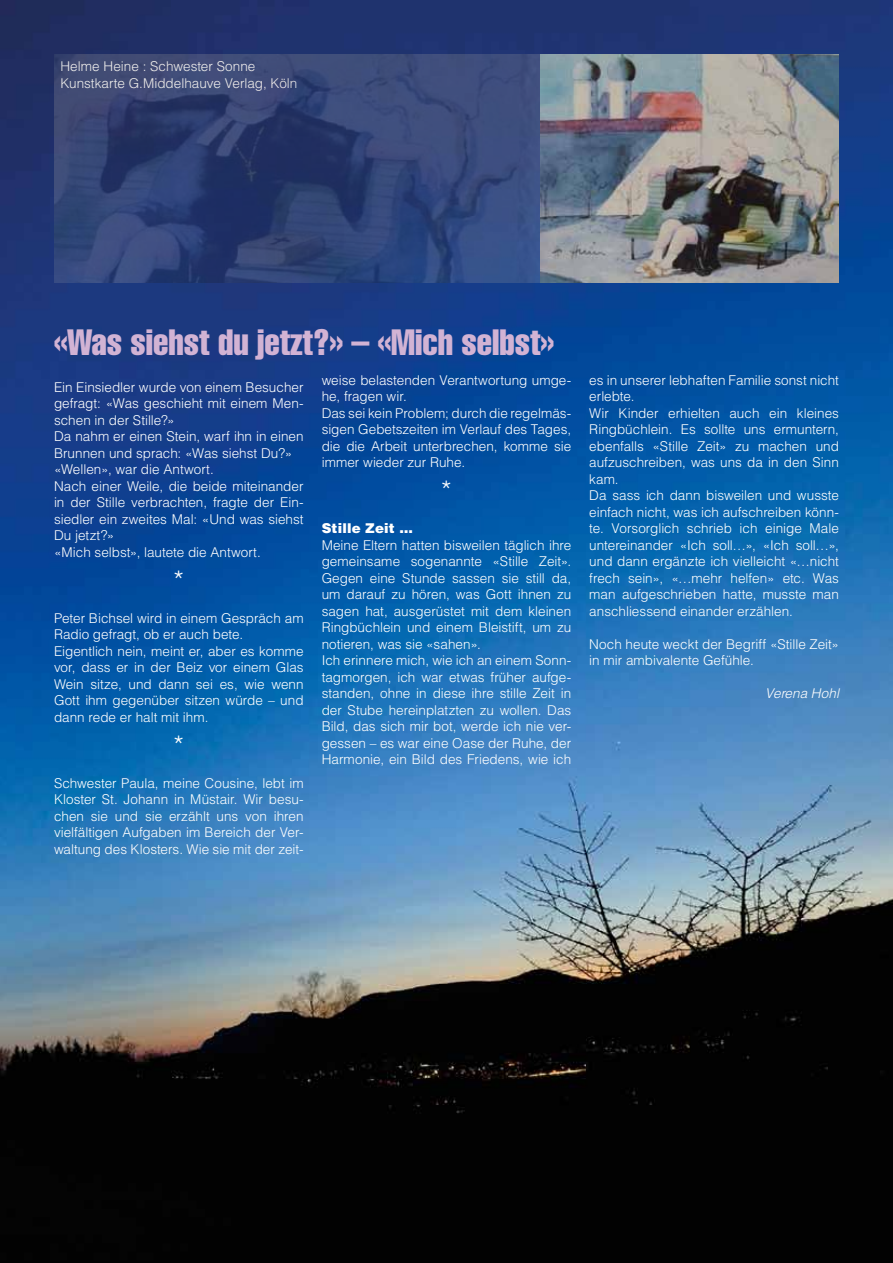
<style>
.page{position:relative;width:893px;height:1263px;background:#fff}
.page>*{position:absolute;margin:0;border:0;box-sizing:border-box;transform-origin:0 0}
.t1{font:extra-condensed 36px "Helvetica";color:#d2b3d4}
.t2{font:300 27px "Helvetica";color:#fff}
.t3{font:300 13.5px/16.5px "Helvetica";color:#fff}
.t4{font:italic 300 13.5px "Helvetica";color:#fff}
.s1{font-weight:900}
</style>
<div class="page">
<img style="left:0;top:0;width:893px;height:1263px">
<img style="left:54px;top:54px;width:487px;height:228px">
<img style="left:541px;top:54px;width:298px;height:228px">
<p class="t3" style="left:60px;top:58px;width:238px">Helme Heine : Schwester Sonne<br>Kunstkarte G.Middelhauve Verlag, Köln</p>
<p class="t1" style="left:54px;top:319px;width:502px">«Was siehst du jetzt?» – «Mich selbst»</p>
<p class="t3" style="left:322px;top:371px;width:251px">weise belastenden Verantwortung umge&shy;he, fragen wir.<br>Das sei kein Problem; durch die regelmäs&shy;sigen Gebetszeiten im Verlauf des Tages, die die Arbeit unterbrechen, komme sie immer wieder zur Ruhe.</p>
<p class="t2" style="left:441px;top:474px;width:12px">*</p>
<p class="t3" style="left:322px;top:520px;width:251px"><span class="s1">Stille Zeit …<br></span>Meine Eltern hatten bisweilen täglich ihre gemeinsame sogenannte «Stille Zeit».<br>Gegen eine Stunde sassen sie still da, um darauf zu hören, was Gott ihnen zu sagen hat, ausgerüstet mit dem kleinen Ringbüchlein und einem Bleistift, um zu notieren, was sie «sahen».<br>Ich erinnere mich, wie ich an einem Sonn&shy;tagmorgen, ich war etwas früher aufge&shy;standen, ohne in diese ihre stille Zeit in der Stube hereinplatzten zu wollen. Das Bild, das sich mir bot, werde ich nie ver&shy;gessen – es war eine Oase der Ruhe, der Harmonie, ein Bild des Friedens, wie ich</p>
<p class="t3" style="left:54px;top:378px;width:251px">Ein Einsiedler wurde von einem Besucher gefragt: «Was geschieht mit einem Men&shy;schen in der Stille?»<br>Da nahm er einen Stein, warf ihn in einen Brunnen und sprach: «Was siehst Du?» «Wellen», war die Antwort.<br>Nach einer Weile, die beide miteinander in der Stille verbrachten, fragte der Ein&shy;siedler ein zweites Mal: «Und was siehst Du jetzt?»<br>«Mich selbst», lautete die Antwort.</p>
<p class="t2" style="left:174px;top:563px;width:12px">*</p>
<p class="t3" style="left:54px;top:609px;width:251px">Peter Bichsel wird in einem Gespräch am Radio gefragt, ob er auch bete.<br>Eigentlich nein, meint er, aber es komme vor, dass er in der Beiz vor einem Glas Wein sitze, und dann sei es, wie wenn Gott ihm gegenüber sitzen würde – und dann rede er halt mit ihm.</p>
<p class="t2" style="left:174px;top:728px;width:12px">*</p>
<p class="t3" style="left:54px;top:774px;width:251px;text-align:justify">Schwester Paula, meine Cousine, lebt im Kloster St. Johann in Müstair. Wir besu&shy;chen sie und sie erzählt uns von ihren vielfältigen Aufgaben im Bereich der Ver&shy;waltung des Klosters. Wie sie mit der zeit-</p>
<p class="t3" style="left:589px;top:371px;width:251px">es in unserer lebhaften Familie sonst nicht erlebte.<br>Wir Kinder erhielten auch ein kleines Ringbüchlein. Es sollte uns ermuntern, ebenfalls «Stille Zeit» zu machen und aufzuschreiben, was uns da in den Sinn kam.<br>Da sass ich dann bisweilen und wusste einfach nicht, was ich aufschreiben könn&shy;te. Vorsorglich schrieb ich einige Male untereinander «Ich soll…», «Ich soll…», und dann ergänzte ich vielleicht «…nicht frech sein», «…mehr helfen» etc. Was man aufgeschrieben hatte, musste man anschliessend einander erzählen.</p>
<p class="t3" style="left:589px;top:635px;width:251px">Noch heute weckt der Begriff «Stille Zeit» in mir ambivalente Gefühle.</p>
<p class="t4" style="left:765px;top:685px;width:75px">Verena Hohl</p>
</div>
